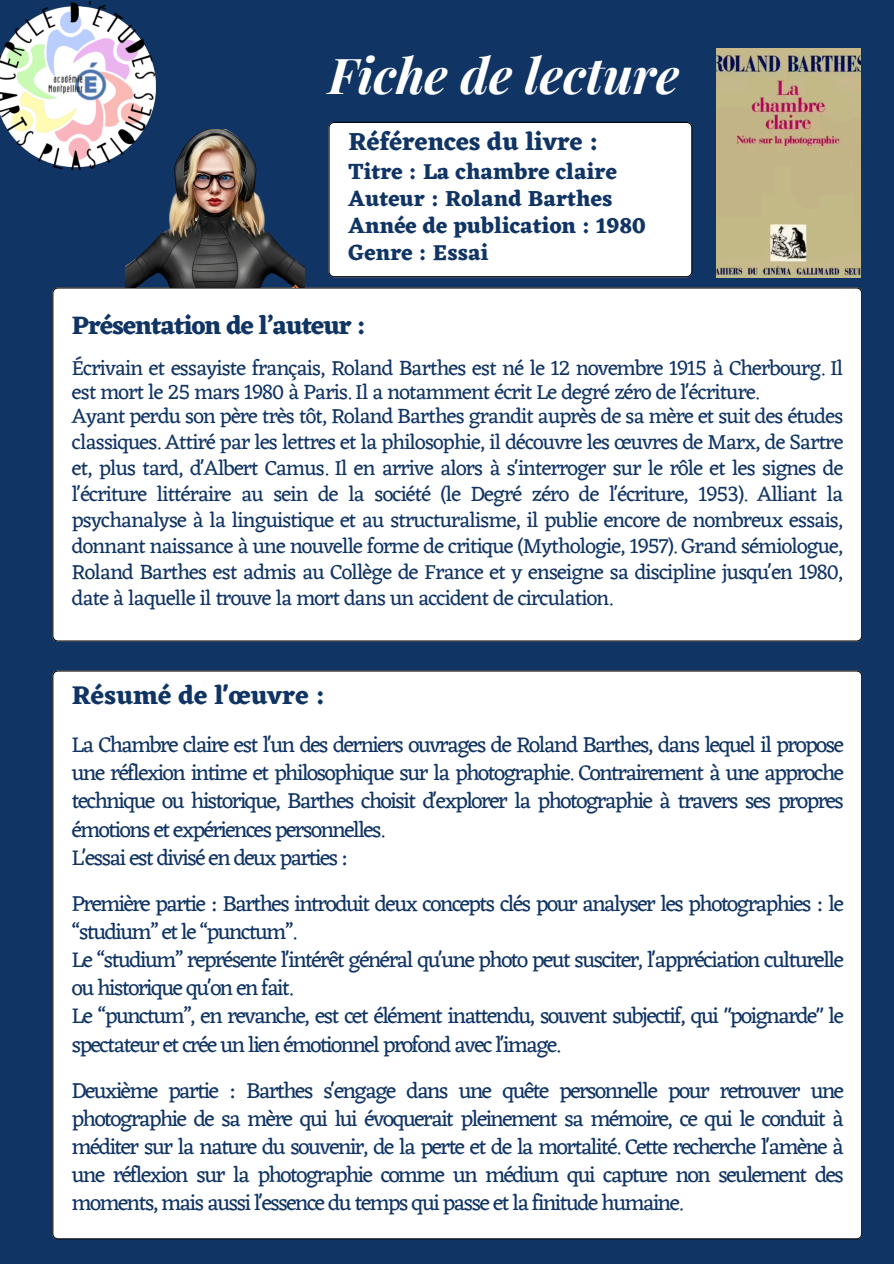
<style>
.page{position:relative;width:894px;height:1264px;background:#fff}
.page>*{position:absolute;margin:0;border:0;box-sizing:border-box;transform-origin:0 0}
.t1{font:italic 700 49.5px "Playfair Display";color:#fff}
.t2{font:700 26.55px "Eczar";color:#103464}
.t3{font:700 26.1px "Eczar";letter-spacing:-.04em;color:#103464}
.t4{font:700 25.5px "Eczar";color:#103464}
.t5{font:22.5px/28.2px "Eczar";letter-spacing:-.065em;color:#103464}
.t6{font:700 22.5px/27px "Eczar";color:#103464}
.t7{font:21.6px/25.8px "Eczar";letter-spacing:-.04em;color:#103464}
</style>
<div class="page">
<div style="left:0;top:0;width:893px;height:1263px;background:#103464"></div>
<div style="left:328px;top:122px;width:364px;height:155px;background:#fff"></div>
<div style="left:52px;top:670px;width:809px;height:569px;background:#fff"></div>
<img style="left:716px;top:49px;width:143px;height:228px">
<div style="left:52px;top:287px;width:809px;height:354px;background:#fff"></div>
<img style="left:125px;top:129px;width:179px;height:158px">
<img style="left:0;top:1px;width:182px;height:197px">
<p class="t1" style="left:328px;top:40px;width:352px">Fiche de lecture</p>
<p class="t4" style="left:348px;top:126px;width:251px">Références du livre :</p>
<p class="t6" style="left:348px;top:158px;width:298px">Titre : La chambre claire<br>Auteur : Roland Barthes<br>Année de publication : 1980<br>Genre : Essai</p>
<h1 class="t3" style="left:72px;top:310px;width:296px">Présentation de l’auteur :</h1>
<p class="t7" style="left:72px;top:355px;width:772px;line-height:23.7px">Écrivain et essayiste français, Roland Barthes est né le 12 novembre 1915 à Cherbourg. Il est mort le 25 mars 1980 à Paris. Il a notamment écrit Le degré zéro de l'écriture.</p>
<h3 class="t7" style="left:72px;top:403px;width:772px;text-align:justify">Ayant perdu son père très tôt, Roland Barthes grandit auprès de sa mère et suit des études classiques. Attiré par les lettres et la philosophie, il découvre les œuvres de Marx, de Sartre et, plus tard, d'Albert Camus. Il en arrive alors à s'interroger sur le rôle et les signes de l'écriture littéraire au sein de la société (le Degré zéro de l'écriture, 1953). Alliant la psychanalyse à la linguistique et au structuralisme, il publie encore de nombreux essais, donnant naissance à une nouvelle forme de critique (Mythologie, 1957). Grand sémiologue, Roland Barthes est admis au Collège de France et y enseigne sa discipline jusqu'en 1980, date à laquelle il trouve la mort dans un accident de circulation.</h3>
<h2 class="t2" style="left:72px;top:679px;width:255px">Résumé de l'œuvre :</h2>
<p class="t5" style="left:72px;top:730px;width:773px;text-align:justify">La Chambre claire est l'un des derniers ouvrages de Roland Barthes, dans lequel il propose une réflexion intime et philosophique sur la photographie. Contrairement à une approche technique ou historique, Barthes choisit d'explorer la photographie à travers ses propres émotions et expériences personnelles.</p>
<p class="t5" style="left:72px;top:842px;width:278px">L'essai est divisé en deux parties :</p>
<h2 class="t5" style="left:72px;top:889px;width:773px">Première partie : Barthes introduit deux concepts clés pour analyser les photographies : le “studium” et le “punctum”.</h2>
<p class="t5" style="left:72px;top:945px;width:773px">Le “studium” représente l'intérêt général qu'une photo peut susciter, l'appréciation culturelle ou historique qu'on en fait.</p>
<p class="t5" style="left:72px;top:1001px;width:773px">Le “punctum”, en revanche, est cet élément inattendu, souvent subjectif, qui "poignarde" le spectateur et crée un lien émotionnel profond avec l'image.</p>
<p class="t5" style="left:72px;top:1075px;width:773px;text-align:justify">Deuxième partie : Barthes s'engage dans une quête personnelle pour retrouver une photographie de sa mère qui lui évoquerait pleinement sa mémoire, ce qui le conduit à méditer sur la nature du souvenir, de la perte et de la mortalité. Cette recherche l'amène à une réflexion sur la photographie comme un médium qui capture non seulement des moments, mais aussi l'essence du temps qui passe et la finitude humaine.</p>
</div>
